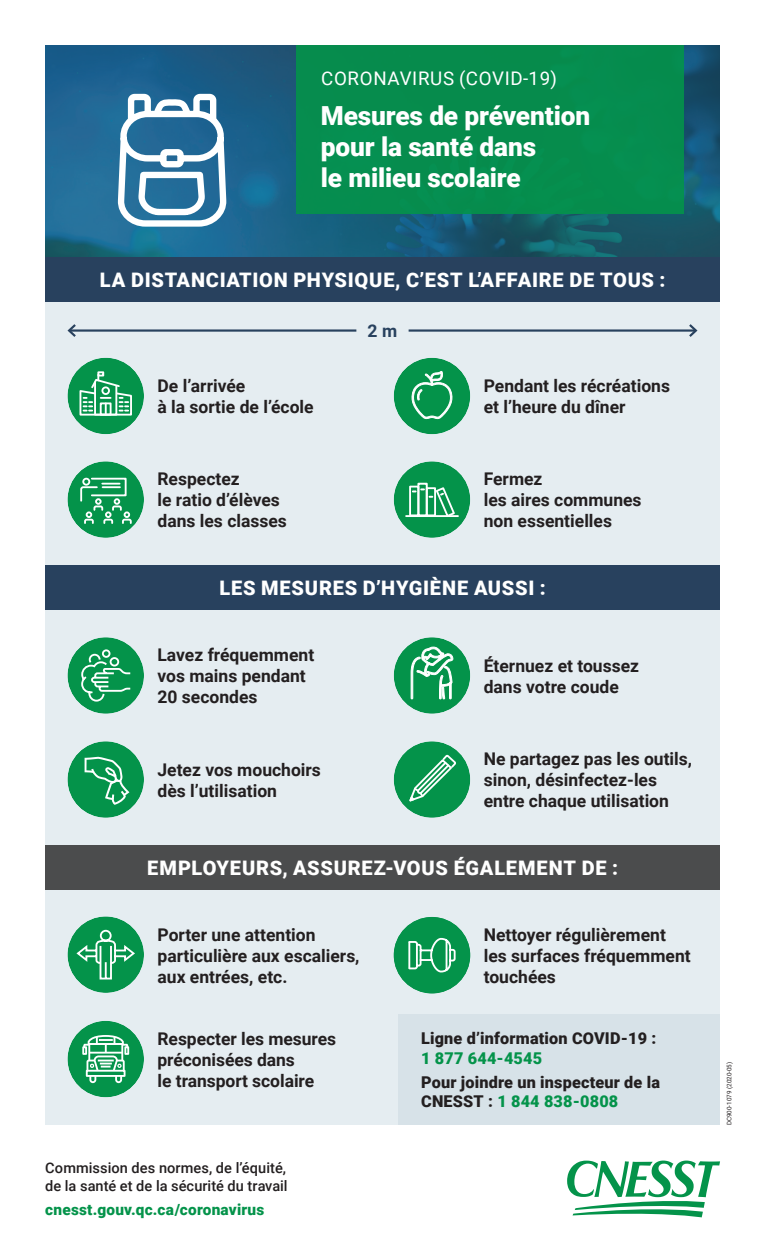
<style>
.page{position:relative;width:765px;height:1260px;background:#fff}
.page>*{position:absolute;margin:0;border:0;box-sizing:border-box;transform-origin:0 0}
.Titre__H{font:900 26.25px/31.2px "Roboto";letter-spacing:-.005em;color:#fff}
.Sous-titre__H1{font:900 20px "Roboto";letter-spacing:.04em;color:#fff}
.Surtitre__H{font:18.75px "Roboto";letter-spacing:.035em;color:#fff}
.Texte_courant__P{font:700 17.5px/21px "Roboto";color:#231f20}
.Texte_courant__P-2{font:700 17.5px "Roboto";color:#28415e}
.Contact__P{font:900 16.25px/19.5px "Roboto";letter-spacing:.01em;color:#231f20}
.t1{font:900 15.38px "Roboto";letter-spacing:.015em;color:#04934a}
.t2{font:500 14.62px "Roboto";letter-spacing:.005em;color:#231f20}
.Numéro_de_DC__P{font:6.25px "Roboto";color:#231f20}
.s1{color:#04934a}
</style>
<div class="page">
<div style="left:45px;top:258px;width:675px;height:867px;background:#e5edf1"></div>
<img style="left:45px;top:45px;width:675px;height:213px">
<div style="left:296px;top:45px;width:388px;height:168px;background:#068c4d"></div>
<div style="left:45px;top:258px;width:675px;height:44px;background:#28415e"></div>
<hr style="left:69px;top:329px;width:287px;height:3px;background:#28415e">
<svg style="left:67px;top:324px;width:11px;height:13px"></svg>
<hr style="left:409px;top:329px;width:287px;height:3px;background:#28415e">
<svg style="left:687px;top:324px;width:11px;height:13px"></svg>
<div style="left:68px;top:358px;width:76px;height:76px;background:#04934a;border-radius:50%"></div>
<div style="left:97px;top:371px;width:7px;height:6px;border:2px solid #fff"></div>
<svg style="left:79px;top:375px;width:53px;height:41px"></svg>
<div style="left:394px;top:358px;width:76px;height:76px;background:#04934a;border-radius:50%"></div>
<svg style="left:411px;top:371px;width:42px;height:48px"></svg>
<div style="left:68px;top:461px;width:76px;height:77px;background:#04934a;border-radius:50%"></div>
<div style="left:86px;top:511px;width:6px;height:7px;border:2px solid #fff;border-radius:50%"></div>
<svg style="left:84px;top:518px;width:10px;height:6px"></svg>
<div style="left:105px;top:511px;width:7px;height:7px;border:2px solid #fff;border-radius:50%"></div>
<svg style="left:103px;top:518px;width:11px;height:6px"></svg>
<div style="left:124px;top:511px;width:6px;height:7px;border:2px solid #fff;border-radius:50%"></div>
<svg style="left:122px;top:518px;width:10px;height:6px"></svg>
<div style="left:82px;top:478px;width:8px;height:8px;border:2px solid #fff;border-radius:50%"></div>
<div style="left:91px;top:478px;width:36px;height:18px;border:2px solid #fff"></div>
<svg style="left:80px;top:483px;width:43px;height:29px"></svg>
<div style="left:394px;top:461px;width:76px;height:77px;background:#04934a;border-radius:50%"></div>
<hr style="left:406px;top:515px;width:52px;height:2px;background:#fff">
<div style="left:409px;top:486px;width:10px;height:30px;border:2px solid #fff"></div>
<div style="left:417px;top:483px;width:11px;height:33px;border:2px solid #fff"></div>
<div style="left:426px;top:487px;width:10px;height:29px;border:2px solid #fff"></div>
<svg style="left:413px;top:488px;width:11px;height:4px"></svg>
<svg style="left:430px;top:487px;width:26px;height:29px"></svg>
<div style="left:45px;top:565px;width:675px;height:45px;background:#28415e"></div>
<div style="left:68px;top:637px;width:76px;height:77px;background:#04934a;border-radius:50%"></div>
<svg style="left:81px;top:649px;width:50px;height:53px"></svg>
<div style="left:394px;top:637px;width:76px;height:77px;background:#04934a;border-radius:50%"></div>
<svg style="left:411px;top:647px;width:42px;height:52px"></svg>
<div style="left:68px;top:741px;width:76px;height:77px;background:#04934a;border-radius:50%"></div>
<svg style="left:85px;top:757px;width:44px;height:48px"></svg>
<div style="left:394px;top:741px;width:76px;height:77px;background:#04934a;border-radius:50%"></div>
<svg style="left:409px;top:754px;width:47px;height:48px"></svg>
<div style="left:45px;top:845px;width:675px;height:45px;background:#4b4c4d"></div>
<div style="left:68px;top:916px;width:76px;height:77px;background:#04934a;border-radius:50%"></div>
<svg style="left:75px;top:929px;width:62px;height:51px"></svg>
<div style="left:394px;top:917px;width:76px;height:76px;background:#04934a;border-radius:50%"></div>
<svg style="left:408px;top:937px;width:48px;height:36px"></svg>
<hr style="left:408px;top:942px;width:2px;height:26px;background:#fff">
<div style="left:68px;top:1021px;width:76px;height:76px;background:#04934a;border-radius:50%"></div>
<svg style="left:82px;top:1035px;width:47px;height:49px"></svg>
<div style="left:399px;top:1014px;width:321px;height:111px;background:#d7e2e8"></div>
<svg style="left:567px;top:1161px;width:153px;height:56px"></svg>
<svg style="left:117px;top:91px;width:113px;height:241px"></svg>
<p class="Surtitre__H" style="left:321px;top:65px;width:237px">CORONAVIRUS (COVID-19)</p>
<p class="Titre__H" style="left:321px;top:99px;width:271px">Mesures de prévention pour la santé dans<br>le milieu scolaire</p>
<h1 class="Sous-titre__H1" style="left:100px;top:266px;width:567px">LA DISTANCIATION PHYSIQUE, C’EST L’AFFAIRE DE TOUS :</h1>
<p class="Texte_courant__P-2" style="left:368px;top:319px;width:31px">2 m</p>
<p class="Texte_courant__P" style="left:158px;top:375px;width:158px">De l’arrivée<br>à la sortie de l’école</p>
<p class="Texte_courant__P" style="left:484px;top:375px;width:188px">Pendant les récréations et l’heure du dîner</p>
<p class="Texte_courant__P" style="left:158px;top:468px;width:131px">Respectez<br>le ratio d’élèves dans les classes</p>
<p class="Texte_courant__P" style="left:484px;top:468px;width:159px">Fermez<br>les aires communes non essentielles</p>
<h1 class="Sous-titre__H1" style="left:220px;top:574px;width:328px">LES MESURES D’HYGIÈNE AUSSI :</h1>
<p class="Texte_courant__P" style="left:158px;top:644px;width:158px">Lavez fréquemment vos mains pendant<br>20 secondes</p>
<p class="Texte_courant__P" style="left:484px;top:654px;width:157px">Éternuez et toussez dans votre coude</p>
<p class="Texte_courant__P" style="left:158px;top:758px;width:165px">Jetez vos mouchoirs dès l’utilisation</p>
<p class="Texte_courant__P" style="left:484px;top:748px;width:210px">Ne partagez pas les outils, sinon, désinfectez-les entre chaque utilisation</p>
<h1 class="Sous-titre__H1" style="left:147px;top:854px;width:472px">EMPLOYEURS, ASSUREZ-VOUS ÉGALEMENT DE :</h1>
<p class="Texte_courant__P" style="left:158px;top:923px;width:204px">Porter une attention particulière aux escaliers, aux entrées, etc.</p>
<p class="Texte_courant__P" style="left:484px;top:923px;width:209px">Nettoyer régulièrement les surfaces fréquemment touchées</p>
<p class="Texte_courant__P" style="left:158px;top:1027px;width:180px">Respecter les mesures préconisées dans<br>le transport scolaire</p>
<p class="Contact__P" style="left:421px;top:1028px;width:237px">Ligne d’information COVID-19 :<br><span class="s1">1 877 644-4545</span></p>
<p class="Contact__P" style="left:421px;top:1072px;width:240px">Pour joindre un inspecteur de la<br>CNESST : <span class="s1">1 844 838-0808</span></p>
<p class="t2" style="left:45px;top:1157px;width:242px">Commission des normes, de l’équité,</p>
<p class="t2" style="left:45px;top:1176px;width:244px">de la santé et de la sécurité du travail</p>
<p class="t1" style="left:45px;top:1199px;width:221px">cnesst.gouv.qc.ca/coronavirus</p>
<p class="Numéro_de_DC__P" style="left:725px;top:1125px;width:65px;rotate:-90deg">DC900-1079 (2020-05)</p>
</div>
